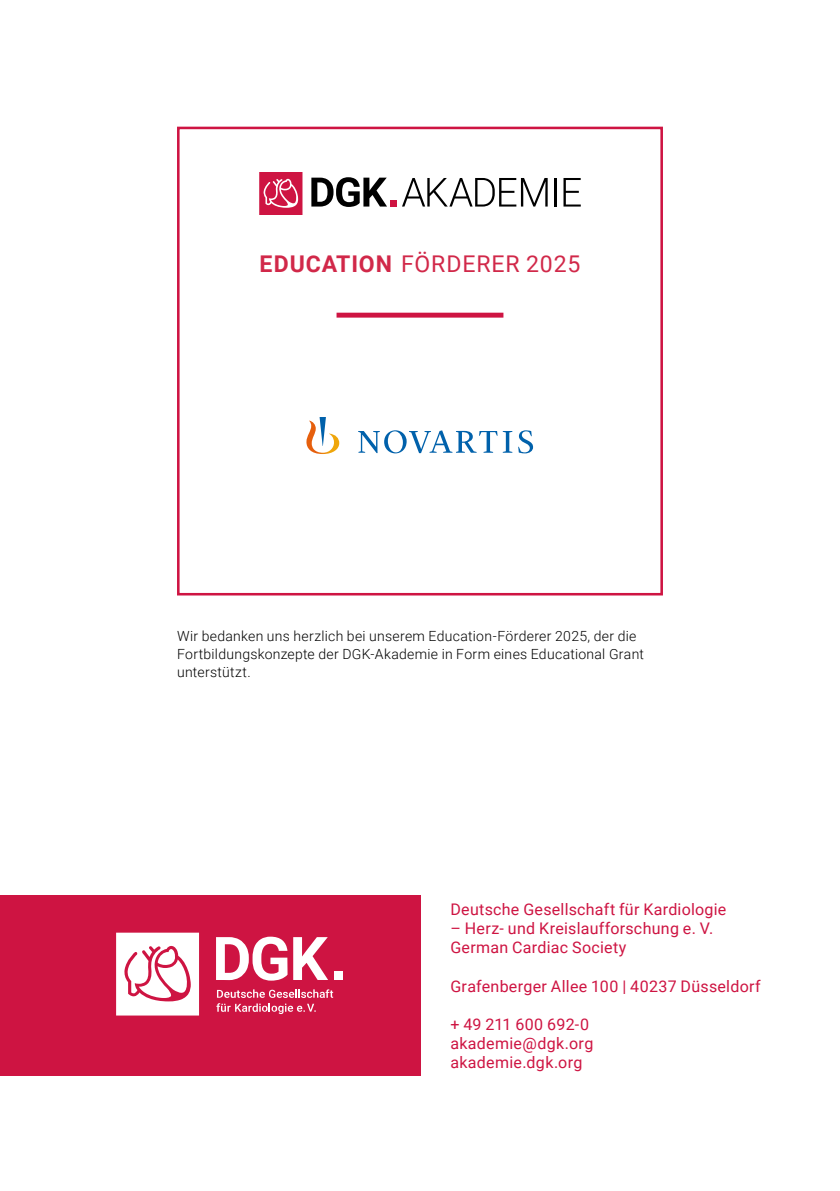
<style>
.page{position:relative;width:840px;height:1191px;background:#fff}
.page>*{position:absolute;margin:0;border:0;box-sizing:border-box;transform-origin:0 0}
.t1{font:23px "Roboto";letter-spacing:.035em;color:#d12849}
.t2{font:16px/19.2px "Roboto";letter-spacing:.015em;color:#ce1442}
.t3{font:300 14px/18px "Roboto";letter-spacing:.02em;color:#000}
.s1{font-weight:700}
</style>
<div class="page">
<div style="left:0;top:895px;width:420px;height:180px;background:#ce1442"></div>
<svg style="left:216px;top:989px;width:117px;height:25px"></svg>
<svg style="left:216px;top:936px;width:71px;height:44px"></svg>
<svg style="left:293px;top:937px;width:35px;height:43px"></svg>
<div style="left:334px;top:971px;width:9px;height:9px;background:#fff"></div>
<svg style="left:116px;top:932px;width:83px;height:83px;background:#f6d8e0"></svg>
<div style="left:177px;top:127px;width:485px;height:468px;background:#fff;border:3px solid #ce1442"></div>
<div style="left:336px;top:313px;width:167px;height:5px;background:#ce1442"></div>
<svg style="left:311px;top:177px;width:76px;height:30px"></svg>
<svg style="left:402px;top:178px;width:145px;height:28px"></svg>
<hr style="left:554px;top:178px;width:2px;height:28px;background:#000">
<svg style="left:563px;top:178px;width:17px;height:28px"></svg>
<div style="left:390px;top:200px;width:7px;height:6px;background:#ce1442"></div>
<svg style="left:259px;top:173px;width:43px;height:41px;background:#d63b61"></svg>
<svg style="left:306px;top:417px;width:226px;height:37px"></svg>
<h1 class="t1" style="left:259px;top:248px;width:322px"><span class="s1">EDUCATION</span> FÖRDERER 2025</h1>
<p class="t3" style="left:177px;top:627px;width:468px">Wir bedanken uns herzlich bei unserem Education-Förderer 2025, der die<br>Fortbildungskonzepte der DGK-Akademie in Form eines Educational Grant unterstützt.</p>
<p class="t2" style="left:450px;top:899px;width:277px">Deutsche Gesellschaft für Kardiologie</p>
<p class="t2" style="left:450px;top:918px;width:264px">– Herz- und Kreislaufforschung e. V.<br>German Cardiac Society</p>
<p class="t2" style="left:450px;top:975px;width:311px">Grafenberger Allee 100 | 40237 Düsseldorf</p>
<p class="t2" style="left:450px;top:1014px;width:144px">+ 49 211 600 692-0 akademie@dgk.org akademie.dgk.org</p>
</div>
